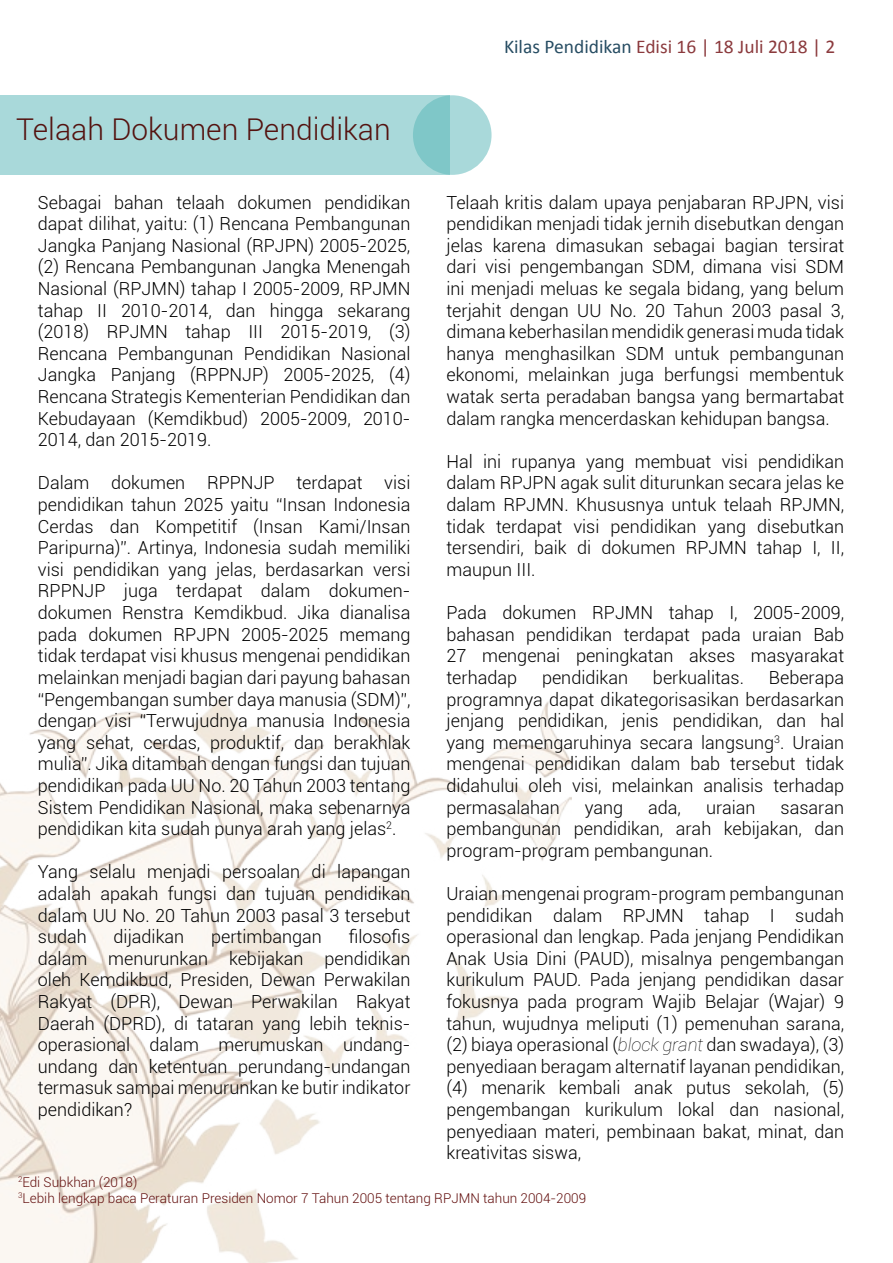
<style>
.page{position:relative;width:893px;height:1263px;background:#fff}
.page>*{position:absolute;margin:0;border:0;box-sizing:border-box;transform-origin:0 0}
.t1{font:300 30px "Roboto";color:#541310}
.t2{font:19.5px "Calibri";color:#8b3a3d}
.t3{font:300 18px/21.6px "Roboto";color:#000;text-align:justify}
.t4{font:300 13.5px/16.2px "Roboto";color:#620e0d}
.s1{color:#264c62}
.s2{font-weight:100;font-style:italic}
</style>
<div class="page">
<div style="left:413px;top:95px;width:79px;height:80px;background:#a9d9da;border-radius:50%"></div>
<div style="left:0;top:95px;width:450px;height:80px;background:#a9d9da"></div>
<img style="left:0;top:696px;width:571px;height:567px">
<h1 class="t1" style="left:16px;top:108px;width:376px">Telaah Dokumen Pendidikan</h1>
<p class="t3" style="left:38px;top:191px;width:374px">Sebagai bahan telaah dokumen pendidikan dapat dilihat, yaitu: (1) Rencana Pembangunan Jangka Panjang Nasional (RPJPN) 2005-2025, (2) Rencana Pembangunan Jangka Menengah Nasional (RPJMN) tahap I 2005-2009, RPJMN tahap II 2010-2014, dan hingga sekarang (2018) RPJMN tahap III 2015-2019, (3)<br>Rencana Pembangunan Pendidikan Nasional Jangka Panjang (RPPNJP) 2005-2025, (4)<br>Rencana Strategis Kementerian Pendidikan dan Kebudayaan (Kemdikbud) 2005-2009, 2010- 2014, dan 2015-2019.</p>
<p class="t3" style="left:38px;top:472px;width:374px">Dalam dokumen RPPNJP terdapat visi pendidikan tahun 2025 yaitu “Insan Indonesia Cerdas dan Kompetitif (Insan Kami/Insan Paripurna)”. Artinya, Indonesia sudah memiliki visi pendidikan yang jelas, berdasarkan versi RPPNJP juga terdapat dalam dokumen&shy;dokumen Renstra Kemdikbud. Jika dianalisa pada dokumen RPJPN 2005-2025 memang tidak terdapat visi khusus mengenai pendidikan melainkan menjadi bagian dari payung bahasan “Pengembangan sumber daya manusia (SDM)”, dengan visi “Terwujudnya manusia Indonesia yang sehat, cerdas, produktif, dan berakhlak mulia”. Jika ditambah dengan fungsi dan tujuan pendidikan pada UU No. 20 Tahun 2003 tentang Sistem Pendidikan Nasional, maka sebenarnya pendidikan kita sudah punya arah yang jelas<sup>2</sup>.</p>
<p class="t3" style="left:38px;top:860px;width:374px">Yang selalu menjadi persoalan di lapangan adalah apakah fungsi dan tujuan pendidikan dalam UU No. 20 Tahun 2003 pasal 3 tersebut sudah</p>
<p class="t3" style="left:38px;top:925px;width:374px;text-indent:311px">filosofis dalam menurunkan kebijakan pendidikan oleh Kemdikbud, Presiden, Dewan Perwakilan Rakyat (DPR), Dewan Perwakilan Rakyat Daerah (DPRD), di tataran yang lebih teknis&shy;operasional dalam merumuskan undang&shy;undang dan ketentuan perundang-undangan termasuk sampai menurunkan ke butir indikator pendidikan?</p>
<p class="t3" style="left:114px;top:925px;width:72px">dijadikan</p>
<p class="t3" style="left:211px;top:925px;width:112px">pertimbangan</p>
<p class="t2" style="left:504px;top:34px;width:333px"><span class="s1">Kilas Pendidikan</span> Edisi 16 | 18 Juli 2018 | 2</p>
<p class="t3" style="left:446px;top:191px;width:399px">Telaah kritis dalam upaya penjabaran RPJPN, visi pendidikan menjadi tidak jernih disebutkan dengan jelas karena dimasukan sebagai bagian tersirat dari visi pengembangan SDM, dimana visi SDM ini menjadi meluas ke segala bidang, yang belum terjahit dengan UU No. 20 Tahun 2003 pasal 3, dimana keberhasilan mendidik generasi muda tidak hanya menghasilkan SDM untuk pembangunan ekonomi, melainkan juga berfungsi membentuk watak serta peradaban bangsa yang bermartabat dalam rangka mencerdaskan kehidupan bangsa.</p>
<p class="t3" style="left:446px;top:450px;width:399px">Hal ini rupanya yang membuat visi pendidikan dalam RPJPN agak sulit diturunkan secara jelas ke dalam RPJMN. Khususnya untuk telaah RPJMN, tidak terdapat visi pendidikan yang disebutkan tersendiri, baik di dokumen RPJMN tahap I, II, maupun III.</p>
<p class="t3" style="left:446px;top:601px;width:399px">Pada dokumen RPJMN tahap I, 2005-2009, bahasan pendidikan terdapat pada uraian Bab 27 mengenai peningkatan akses masyarakat terhadap</p>
<p class="t3" style="left:446px;top:666px;width:399px;text-indent:322px">Beberapa programnya dapat dikategorisasikan berdasarkan jenjang pendidikan, jenis pendidikan, dan hal yang memengaruhinya secara langsung<sup>3</sup>. Uraian mengenai pendidikan dalam bab tersebut tidak didahului oleh visi, melainkan analisis terhadap permasalahan</p>
<p class="t3" style="left:542px;top:666px;width:88px">pendidikan</p>
<p class="t3" style="left:653px;top:666px;width:93px">berkualitas.</p>
<p class="t3" style="left:585px;top:796px;width:40px">yang</p>
<p class="t3" style="left:648px;top:796px;width:34px">ada,</p>
<p class="t3" style="left:706px;top:796px;width:51px">uraian</p>
<p class="t3" style="left:446px;top:796px;width:399px;text-indent:334px">sasaran pembangunan pendidikan, arah kebijakan, dan program-program pembangunan.</p>
<p class="t3" style="left:446px;top:882px;width:399px">Uraian mengenai program-program pembangunan pendidikan dalam RPJMN tahap I sudah operasional dan lengkap. Pada jenjang Pendidikan Anak Usia Dini (PAUD), misalnya pengembangan kurikulum PAUD. Pada jenjang pendidikan dasar fokusnya pada program Wajib Belajar (Wajar) 9 tahun, wujudnya meliputi (1) pemenuhan sarana, (2) biaya operasional (<span class="s2">block grant</span> dan swadaya), (3) penyediaan beragam alternatif layanan pendidikan, (4) menarik kembali anak putus sekolah, (5) pengembangan kurikulum lokal dan nasional, penyediaan materi, pembinaan bakat, minat, dan kreativitas siswa,</p>
<p class="t4" style="left:18px;top:1173px;width:570px"><sup>2</sup>Edi Subkhan (2018)<br><sup>3</sup>Lebih lengkap baca Peraturan Presiden Nomor 7 Tahun 2005 tentang RPJMN tahun 2004-2009</p>
</div>
